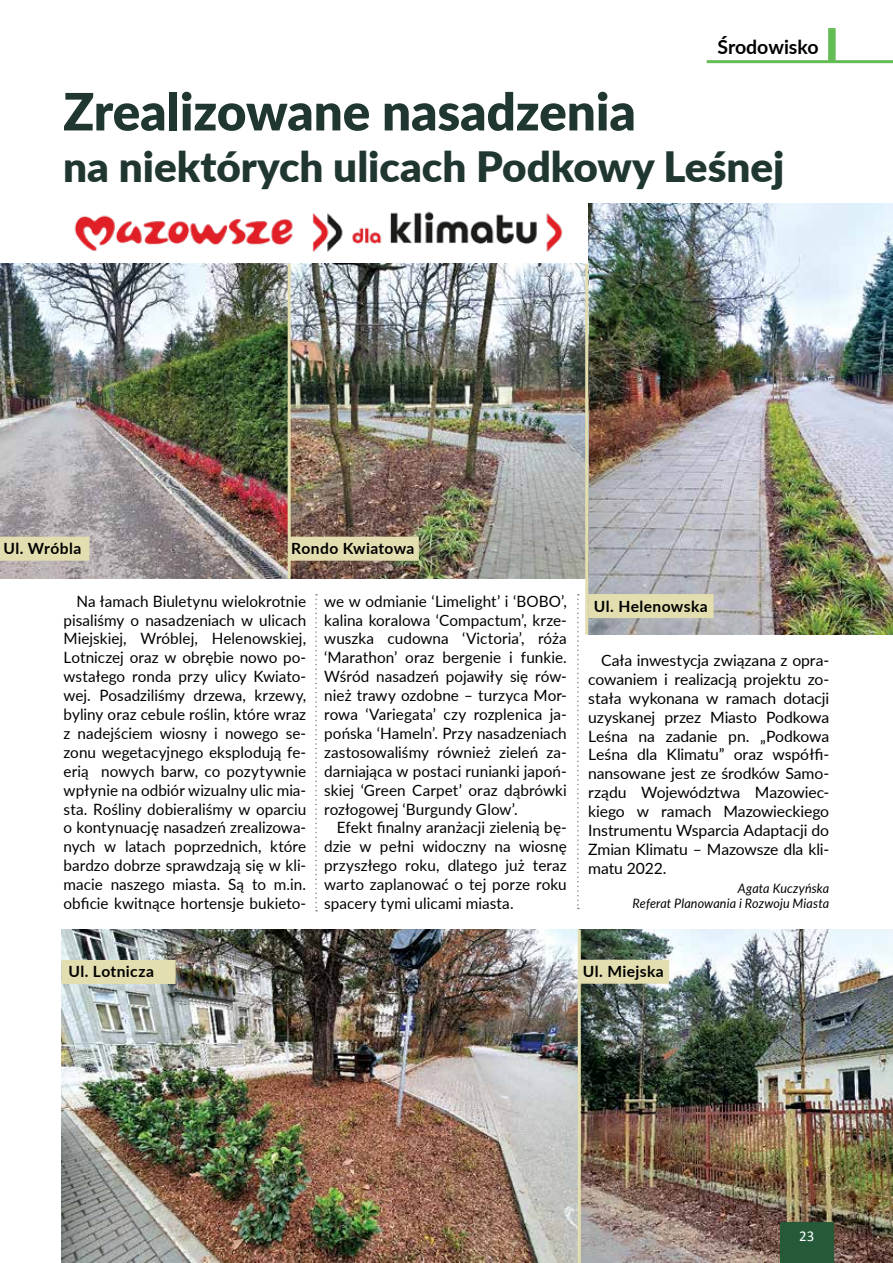
<style>
.page{position:relative;width:893px;height:1263px;background:#fff}
.page>*{position:absolute;margin:0;border:0;box-sizing:border-box;transform-origin:0 0}
.t1{font:900 51.45px "Lato";color:#203731}
.t2{font:900 41.85px "Lato";color:#203731}
.t3{font:700 19.5px "Lato";color:#000}
.t4{font:15.6px/18.9px "Lato";color:#000;text-align:justify}
.t5{font:700 15.45px "Lato";letter-spacing:.025em;color:#000}
.t6{font:15px "Calibri";color:#fff}
.t7{font:italic 12.9px/15px "Lato";letter-spacing:.01em;color:#000;text-align:right}
</style>
<div class="page">
<img style="left:62px;top:929px;width:831px;height:334px">
<div style="left:780px;top:1222px;width:53px;height:41px;background:#255937"></div>
<img style="left:588px;top:203px;width:305px;height:431px">
<svg style="left:315px;top:594px;width:2px;height:317px"></svg>
<svg style="left:577px;top:594px;width:2px;height:315px"></svg>
<img style="left:291px;top:264px;width:294px;height:314px">
<img style="left:0;top:264px;width:288px;height:314px">
<hr style="left:707px;top:60px;width:186px;height:3px;background:#63bc54">
<div style="left:828px;top:28px;width:8px;height:34px;background:#63bc54"></div>
<img style="left:74px;top:211px;width:489px;height:41px">
<div style="left:61px;top:960px;width:115px;height:24px;background:#e2deaf"></div>
<div style="left:1px;top:537px;width:88px;height:23px;background:#e2deaf"></div>
<div style="left:0;top:537px;width:89px;height:24px;border:2px solid #e2deaf"></div>
<div style="left:289px;top:537px;width:130px;height:24px;background:#e2deaf;border:2px solid #e2deaf"></div>
<div style="left:588px;top:594px;width:126px;height:24px;background:#e2deaf"></div>
<div style="left:579px;top:960px;width:90px;height:24px;background:#e2deaf;border:2px solid #e2deaf"></div>
<hr style="left:288px;top:264px;width:3px;height:315px;background:#e2deaf">
<hr style="left:585px;top:264px;width:3px;height:370px;background:#e2deaf">
<hr style="left:578px;top:929px;width:3px;height:334px;background:#e2deaf">
<p class="t3" style="left:717px;top:33px;width:103px">Środowisko</p>
<h1 class="t1" style="left:63px;top:73px;width:574px">Zrealizowane nasadzenia</h1>
<h2 class="t2" style="left:63px;top:135px;width:723px">na niektórych ulicach Podkowy Leśnej</h2>
<p class="t5" style="left:3px;top:537px;width:79px">Ul. Wróbla</p>
<p class="t5" style="left:291px;top:537px;width:125px">Rondo Kwiatowa</p>
<p class="t4" style="left:64px;top:591px;width:244px;text-indent:13px">Na łamach Biuletynu wielokrotnie pisaliśmy o nasadzeniach w ulicach Miejskiej, Wróblej, Helenowskiej, Lotniczej oraz w obrębie nowo po&shy;wstałego ronda przy ulicy Kwiato&shy;wej. Posadziliśmy drzewa, krzewy, byliny oraz cebule roślin, które wraz z nadejściem wiosny i nowego se&shy;zonu wegetacyjnego eksplodują fe&shy;erią nowych barw, co pozytywnie wpłynie na odbiór wizualny ulic mia&shy;sta. Rośliny dobieraliśmy w oparciu o kontynuację nasadzeń zrealizowa&shy;nych w latach poprzednich, które bardzo dobrze sprawdzają się w kli&shy;macie naszego miasta. Są to m.in. obficie kwitnące hortensje bukieto-</p>
<p class="t4" style="left:324px;top:591px;width:244px">we w odmianie ‘Limelight’ i ‘BOBO’, kalina koralowa ‘Compactum’, krze&shy;wuszka cudowna ‘Victoria’, róża ‘Marathon’ oraz bergenie i funkie.<br>Wśród nasadzeń pojawiły się rów&shy;nież trawy ozdobne – turzyca Mor&shy;rowa ‘Variegata’ czy rozplenica ja&shy;pońska ‘Hameln’. Przy nasadzeniach zastosowaliśmy również zieleń za&shy;darniająca w postaci runianki japoń&shy;skiej ‘Green Carpet’ oraz dąbrówki rozłogowej ‘Burgundy Glow’.</p>
<p class="t4" style="left:324px;top:818px;width:244px;text-indent:13px">Efekt finalny aranżacji zielenią bę&shy;dzie w pełni widoczny na wiosnę przyszłego roku, dlatego już teraz warto zaplanować o tej porze roku spacery tymi ulicami miasta.</p>
<p class="t5" style="left:594px;top:595px;width:115px">Ul. Helenowska</p>
<p class="t4" style="left:588px;top:650px;width:242px;text-indent:13px">Cała inwestycja związana z opra&shy;cowaniem i realizacją projektu zo&shy;stała wykonana w ramach dotacji uzyskanej przez Miasto Podkowa Leśna na zadanie pn. „Podkowa Leśna dla Klimatu” oraz współfi&shy;nansowane jest ze środków Samo&shy;rządu Województwa Mazowiec&shy;kiego w ramach Mazowieckiego Instrumentu Wsparcia Adaptacji do Zmian Klimatu – Mazowsze dla kli&shy;matu 2022.</p>
<p class="t7" style="left:633px;top:880px;width:198px">Agata Kuczyńska<br>Referat Planowania i Rozwoju Miasta</p>
<p class="t5" style="left:68px;top:960px;width:87px">Ul. Lotnicza</p>
<p class="t5" style="left:583px;top:960px;width:82px">Ul. Miejska</p>
<p class="t6" style="left:799px;top:1227px;width:17px">23</p>
</div>
